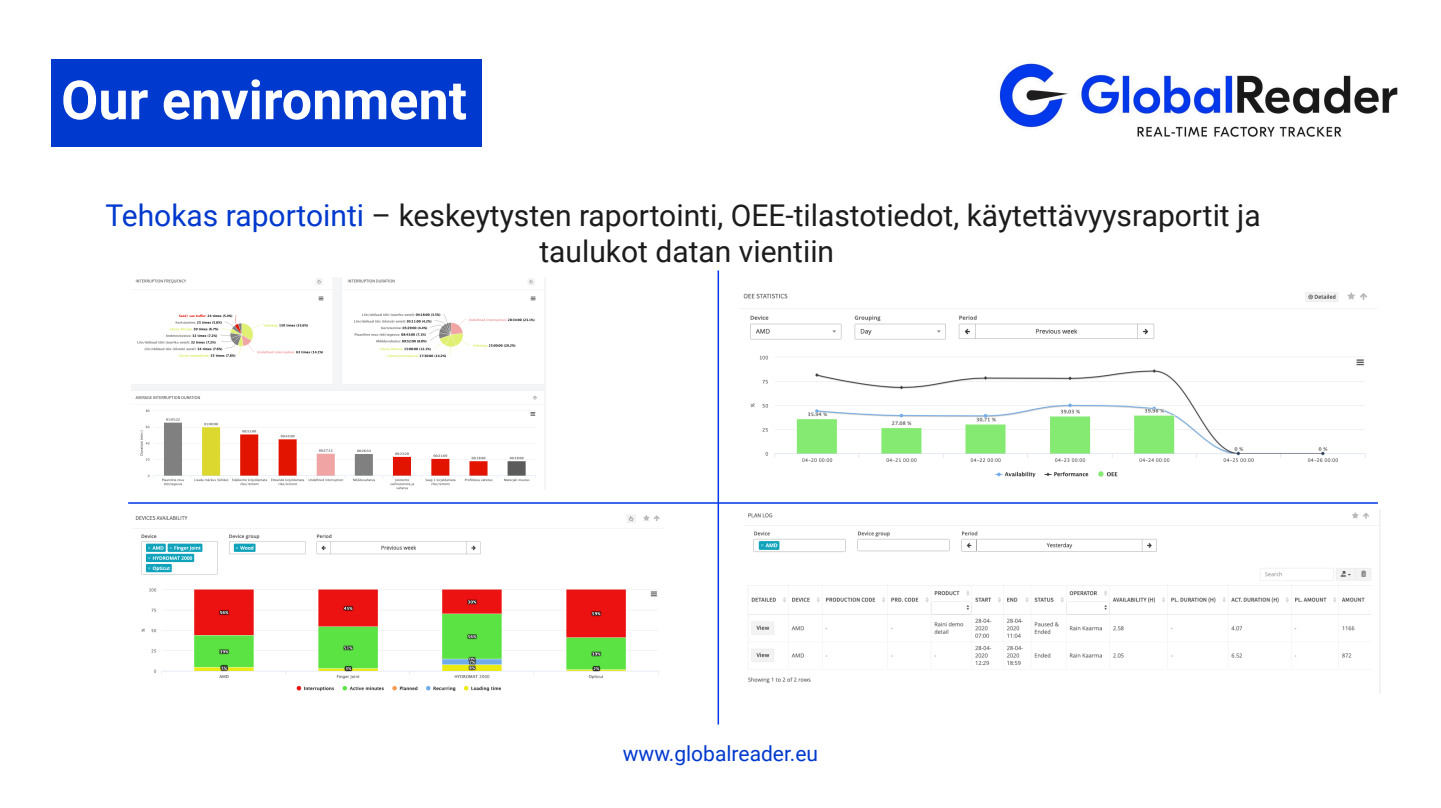
<style>
.page{position:relative;width:1441px;height:808px;background:#fff}
.page>*{position:absolute;margin:0;border:0;box-sizing:border-box;transform-origin:0 0}
.t1{font:700 54px "Roboto";color:#fff}
.t2{font:30px/36px "Roboto";color:#1c1c1c;text-align:center}
.t3{font:21px "Roboto";color:#0039ce}
.s1{color:#0039ce}
</style>
<div class="page">
<img style="left:999px;top:63px;width:399px;height:74px">
<img style="left:743px;top:292px;width:624px;height:186px">
<img style="left:135px;top:515px;width:525px;height:177px">
<img style="left:743px;top:512px;width:636px;height:171px">
<img style="left:131px;top:278px;width:414px;height:212px">
<hr style="left:128px;top:502px;width:1249px;height:2px;background:#0039ea">
<hr style="left:717px;top:270px;width:2px;height:454px;background:#0039ea">
<div style="left:51px;top:59px;width:431px;height:88px;background:#0039ce"></div>
<h1 class="t1" style="left:61px;top:62px;width:407px">Our environment</h1>
<p class="t2" style="left:105px;top:196px;width:1156px"><span class="s1">Tehokas raportointi</span> – keskeytysten raportointi, OEE-tilastotiedot, käytettävyysraportit ja taulukot datan vientiin</p>
<p class="t3" style="left:622px;top:739px;width:197px">www.globalreader.eu</p>
</div>
